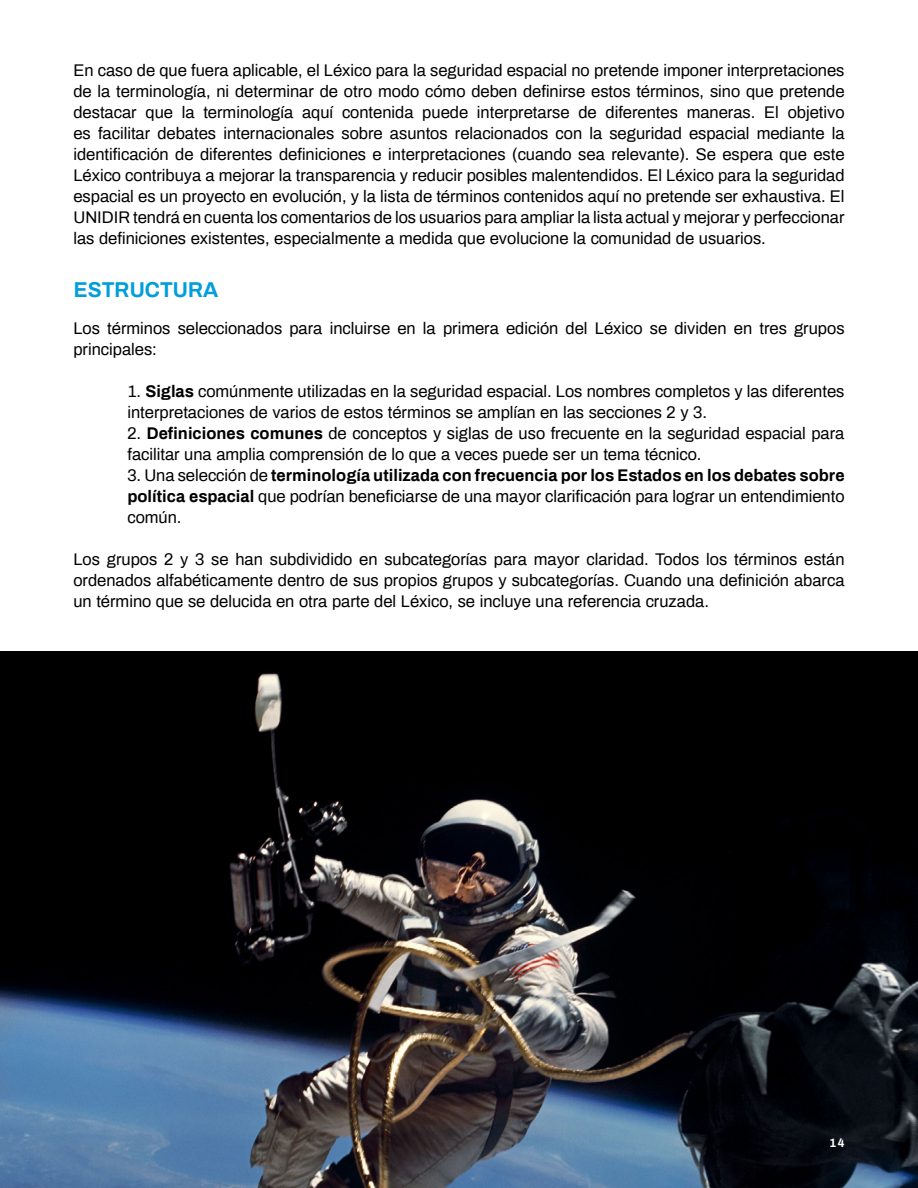
<style>
.page{position:relative;width:918px;height:1188px;background:#fff}
.page>*{position:absolute;margin:0;border:0;box-sizing:border-box;transform-origin:0 0}
.t1{font:700 21px "Archivo";color:#009edb}
.t2{font:16.5px/21px "Archivo";color:#000}
.t3{font:700 12px "Archivo";color:#fff}
.s1{font-weight:700}
</style>
<div class="page">
<img style="left:0;top:651px;width:918px;height:537px">
<p class="t2" style="left:73px;top:59px;width:773px;text-align:justify">En caso de que fuera aplicable, el Léxico para la seguridad espacial no pretende imponer interpretaciones de la terminología, ni determinar de otro modo cómo deben definirse estos términos, sino que pretende destacar que la terminología aquí contenida puede interpretarse de diferentes maneras. El objetivo es facilitar debates internacionales sobre asuntos relacionados con la seguridad espacial mediante la identificación de diferentes definiciones e interpretaciones (cuando sea relevante). Se espera que este Léxico contribuya a mejorar la transparencia y reducir posibles malentendidos. El Léxico para la seguridad espacial es un proyecto en evolución, y la lista de términos contenidos aquí no pretende ser exhaustiva. El UNIDIR tendrá en cuenta los comentarios de los usuarios para ampliar la lista actual y mejorar y perfeccionar las definiciones existentes, especialmente a medida que evolucione la comunidad de usuarios.</p>
<p class="t1" style="left:74px;top:275px;width:146px">ESTRUCTURA</p>
<p class="t2" style="left:73px;top:317px;width:773px">Los términos seleccionados para incluirse en la primera edición del Léxico se dividen en tres grupos principales:</p>
<p class="t2" style="left:127px;top:380px;width:719px">1. <span class="s1">Siglas</span> comúnmente utilizadas en la seguridad espacial. Los nombres completos y las diferentes interpretaciones de varios de estos términos se amplían en las secciones 2 y 3.</p>
<p class="t2" style="left:127px;top:422px;width:719px">2. <span class="s1">Definiciones comunes</span> de conceptos y siglas de uso frecuente en la seguridad espacial para facilitar una amplia comprensión de lo que a veces puede ser un tema técnico.</p>
<p class="t2" style="left:127px;top:464px;width:719px;text-align:justify">3. Una selección de <span class="s1">terminología utilizada con frecuencia por los Estados en los debates sobre política espacial</span> que podrían beneficiarse de una mayor clarificación para lograr un entendimiento común.</p>
<p class="t2" style="left:73px;top:548px;width:773px;text-align:justify">Los grupos 2 y 3 se han subdividido en subcategorías para mayor claridad. Todos los términos están ordenados alfabéticamente dentro de sus propios grupos y subcategorías. Cuando una definición abarca un término que se delucida en otra parte del Léxico, se incluye una referencia cruzada.</p>
<p class="t3" style="left:830px;top:1135px;width:17px">14</p>
</div>
